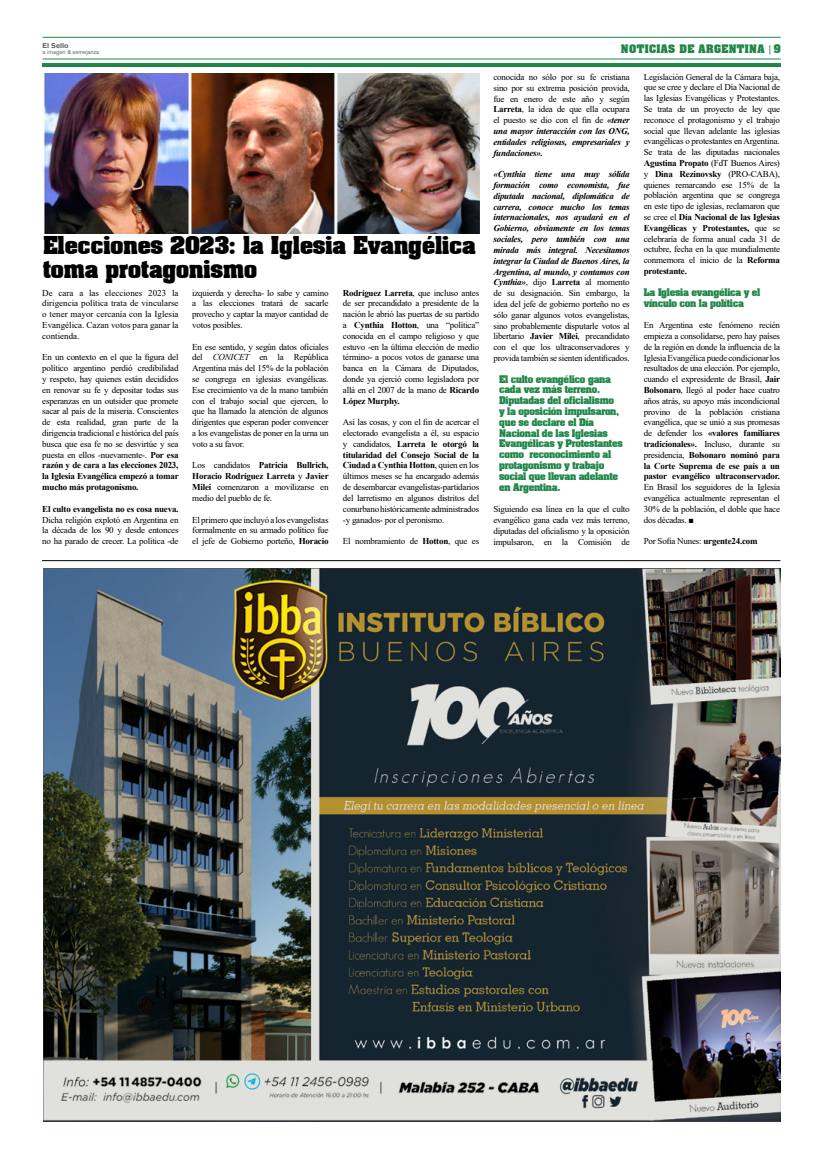
<style>
.page{position:relative;width:823px;height:1163px;background:#fff}
.page>*{position:absolute;margin:0;border:0;box-sizing:border-box;transform-origin:0 0}
.t1{font:700 21px/24px "Aaron";color:#000}
.t2{font:700 10px "Aaron";letter-spacing:.04em;color:#208749}
.t3{font:9px/10.8px "Times New Roman";letter-spacing:-.025em;color:#000;text-align:justify}
.t4{font:italic 700 9px/10.8px "Times New Roman";letter-spacing:-.025em;color:#000;text-align:justify}
.t5{font:700 9px/10.8px "Aaron";letter-spacing:-.025em;color:#208749}
.t6{font:700 9px "Times New Roman";letter-spacing:-.025em;color:#000}
.t7{font:700 7px "Akzidenz Grotesk BQ";color:#636466}
.t8{font:6px "Akzidenz Grotesk BQ Reg OK";color:#636466}
.s1{font-weight:700}
.s2{font-style:italic}
.s3{font-family:"Akzidenz Grotesk BQ Reg OK";font-weight:400}
.s4{font-weight:700;font-style:italic}
.s5{font-weight:400;font-style:normal}
.s6{font-style:normal}
</style>
<div class="page">
<hr style="left:43px;top:59px;width:737px;height:1px;background:#208749">
<hr style="left:43px;top:37px;width:737px;height:1px;background:#208749">
<hr style="left:43px;top:63px;width:737px;height:4px;background:#208749">
<img style="left:43px;top:568px;width:737px;height:552px">
<hr style="left:42px;top:560px;width:738px;height:1px;background:#000">
<img style="left:43px;top:74px;width:436px;height:159px">
<p class="t7" style="left:43px;top:41px;width:27px">El Sello</p>
<p class="t8" style="left:43px;top:48px;width:58px">a imagen &amp; semejanza</p>
<h1 class="t1" style="left:43px;top:232px;width:434px">Elecciones 2023: la Iglesia Evangélica toma protagonismo</h1>
<p class="t3" style="left:343px;top:287px;width:138px"><span class="s1">Rodríguez Larreta</span>, que incluso antes de ser precandidato a presidente de la nación le abrió las puertas de su partido a <span class="s1">Cynthia Hotton</span>, una “política” conocida en el campo religioso y que estuvo -en la última elección de medio término- a pocos votos de ganarse una banca en la Cámara de Diputados, donde ya ejerció como legisladora por allá en el 2007 de la mano de <span class="s1">Ricardo López Murphy.</span></p>
<p class="t3" style="left:343px;top:416px;width:138px">Así las cosas, y con el fin de acercar el electorado evangelista a él, su espacio y candidatos, <span class="s1">Larreta le otorgó la titularidad del Consejo Social de la Ciudad a Cynthia Hotton</span>, quien en los últimos meses se ha encargado además de desembarcar evangelistas-partidarios del larretismo en algunos distritos del conurbano históricamente administrados -y ganados- por el peronismo.</p>
<p class="t3" style="left:343px;top:535px;width:138px">El nombramiento de <span class="s1">Hotton</span>, que es</p>
<p class="t3" style="left:42px;top:287px;width:138px">De cara a las elecciones 2023 la dirigencia política trata de vincularse o tener mayor cercanía con la Iglesia Evangélica. Cazan votos para ganar la contienda.</p>
<p class="t3" style="left:42px;top:351px;width:138px">En un contexto en el que la figura del político argentino perdió credibilidad y respeto, hay quienes están decididos en renovar su fe y depositar todas sus esperanzas en un outsider que promete sacar al país de la miseria. Conscientes de esta realidad, gran parte de la dirigencia tradicional e histórica del país busca que esa fe no se desvirtúe y sea puesta en ellos -nuevamente-. <span class="s1">Por esa razón y de cara a las elecciones 2023, la Iglesia Evangélica empezó a tomar mucho más protagonismo.</span></p>
<p class="t6" style="left:42px;top:502px;width:138px">El culto evangelista no es cosa nueva.</p>
<p class="t3" style="left:42px;top:513px;width:138px">Dicha religión explotó en Argentina en la década de los 90 y desde entonces no ha parado de crecer. La política -de</p>
<p class="t3" style="left:192px;top:287px;width:138px">izquierda y derecha- lo sabe y camino a las elecciones tratará de sacarle provecho y captar la mayor cantidad de votos posibles.</p>
<p class="t3" style="left:192px;top:341px;width:138px">En ese sentido, y según datos oficiales del <span class="s2">CONICET</span> en la República Argentina más del 15% de la población se congrega en iglesias evangélicas.<br>Ese crecimiento va de la mano también con el trabajo social que ejercen, lo que ha llamado la atención de algunos dirigentes que esperan poder convencer a los evangelistas de poner en la urna un voto a su favor.</p>
<p class="t3" style="left:192px;top:459px;width:138px">Los candidatos <span class="s1">Patricia Bullrich, Horacio Rodríguez Larreta</span> y <span class="s1">Javier Milei</span> comenzaron a movilizarse en medio del pueblo de fe.</p>
<p class="t3" style="left:192px;top:513px;width:138px">El primero que incluyó a los evangelistas formalmente en su armado político fue el jefe de Gobierno porteño, <span class="s1">Horacio</span></p>
<p class="t2" style="left:620px;top:40px;width:161px">NOTICIAS DE ARGENTINA <span class="s3">|</span> 9</p>
<p class="t3" style="left:493px;top:71px;width:138px">conocida no sólo por su fe cristiana sino por su extrema posición provida, fue en enero de este año y según <span class="s1">Larreta</span>, la idea de que ella ocupara el puesto se dio con el fin de <span class="s4">«tener una mayor interacción con las ONG, entidades religiosas, empresariales y fundaciones».</span></p>
<p class="t4" style="left:493px;top:168px;width:138px">«Cynthia tiene una muy sólida formación como economista, fue diputada nacional, diplomática de carrera, conoce mucho los temas internacionales, nos ayudará en el Gobierno, obviamente en los temas sociales, pero también con una mirada más integral. Necesitamos integrar la Ciudad de Buenos Aires, la Argentina, al mundo, y contamos con Cynthia»<span class="s5">, dijo</span> <span class="s6">Larreta</span> <span class="s5">al momento de su designación. Sin embargo, la idea del jefe de gobierno porteño no es sólo ganar algunos votos evangelistas, sino probablemente disputarle votos al libertario</span> <span class="s6">Javier Milei</span><span class="s5">, precandidato con el que los ultraconservadores y provida también se sienten identificados.</span></p>
<p class="t5" style="left:499px;top:373px;width:125px">El culto evangélico gana cada vez más terreno.<br>Diputadas del oficialismo<br>y la oposición impulsaron, que se declare el Día<br>Nacional de las Iglesias<br>Evangélicas y Protestantes como reconocimiento al protagonismo y trabajo social que llevan adelante en Argentina.</p>
<p class="t3" style="left:493px;top:503px;width:138px">Siguiendo esa línea en la que el culto evangélico gana cada vez más terreno, diputadas del oficialismo y la oposición impulsaron, en la Comisión de</p>
<p class="t3" style="left:643px;top:71px;width:138px">Legislación General de la Cámara baja, que se cree y declare el Día Nacional de las Iglesias Evangélicas y Protestantes.<br>Se trata de un proyecto de ley que reconoce el protagonismo y el trabajo social que llevan adelante las iglesias evangélicas o protestantes en Argentina.<br>Se trata de las diputadas nacionales <span class="s1">Agustina Propato</span> (FdT Buenos Aires) y <span class="s1">Dina Rezinovsky</span> (PRO-CABA), quienes remarcando ese 15% de la población argentina que se congrega en este tipo de iglesias, reclamaron que se cree el <span class="s1">Día Nacional de las Iglesias Evangélicas y Protestantes,</span> que se celebraría de forma anual cada 31 de octubre, fecha en la que mundialmente conmemora el inicio de la <span class="s1">Reforma protestante.</span></p>
<p class="t5" style="left:643px;top:286px;width:118px">La Iglesia evangélica y el vínculo con la política</p>
<p class="t3" style="left:643px;top:319px;width:138px">En Argentina este fenómeno recién empieza a consolidarse, pero hay países de la región en donde la influencia de la Iglesia Evangélica puede condicionar los resultados de una elección. Por ejemplo, cuando el expresidente de Brasil, <span class="s1">Jair Bolsonaro</span>, llegó al poder hace cuatro años atrás, su apoyo más incondicional provino de la población cristiana evangélica, que se unió a sus promesas de defender los <span class="s1">«valores familiares tradicionales».</span> Incluso, durante su presidencia, <span class="s1">Bolsonaro nominó para la Corte Suprema de ese país a un pastor evangélico ultraconservador.</span></p>
<p class="t3" style="left:643px;top:481px;width:138px">En Brasil los seguidores de la Iglesia evangélica actualmente representan el 30% de la población, el doble que hace dos décadas. <span class="s4">■</span></p>
<p class="t3" style="left:643px;top:535px;width:115px">Por Sofia Nunes: <span class="s1">urgente24.com</span></p>
</div>
